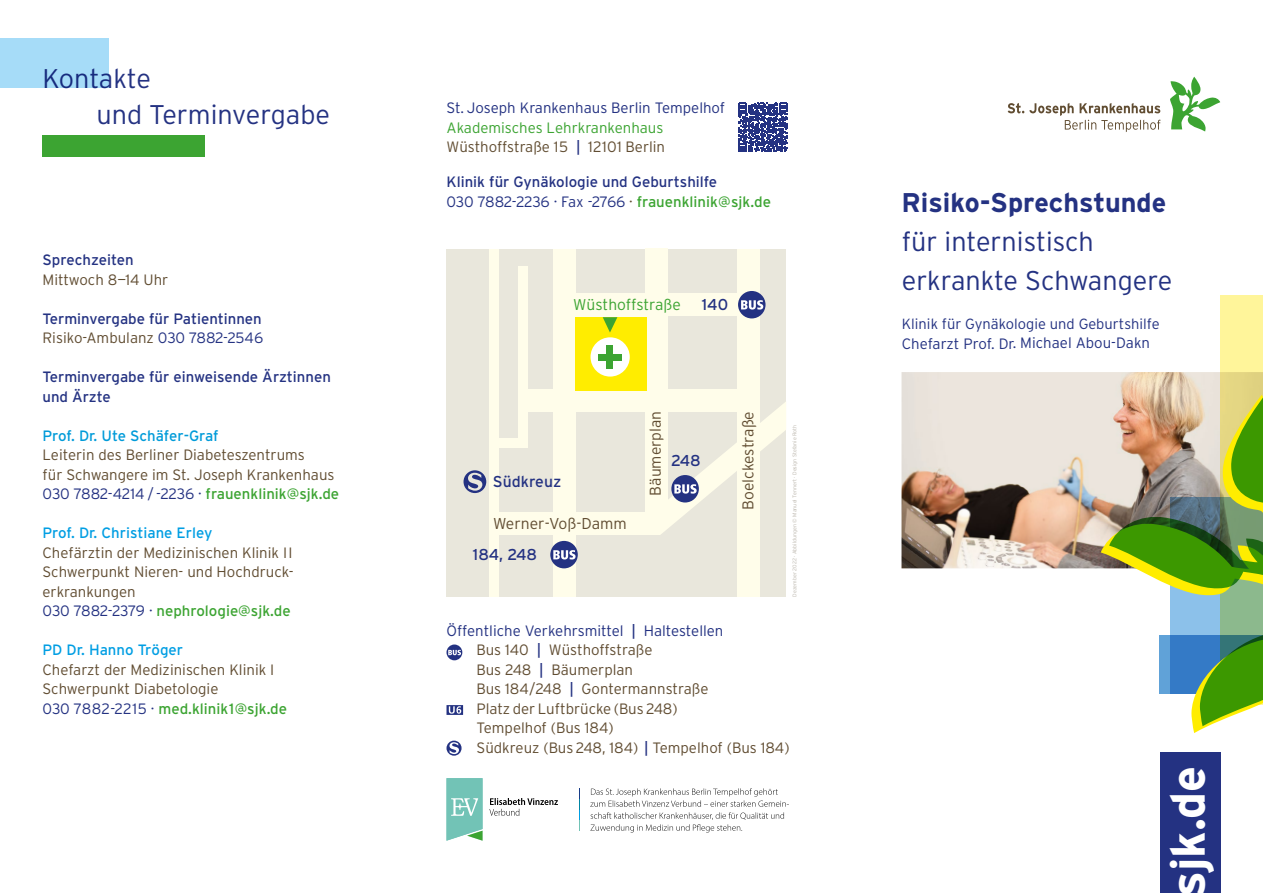
<style>
.page{position:relative;width:1263px;height:893px;background:#fff}
.page>*{position:absolute;margin:0;border:0;box-sizing:border-box;transform-origin:0 0}
.t1{font:700 48.3px "Interstate";color:#fff}
.t2{font:300 27px/39px "Interstate";letter-spacing:-.005em;color:#243282}
.t3{font:700 27px "Interstate";letter-spacing:-.005em;color:#243282}
.t4{font:15.75px "Interstate";color:#243282}
.t5{font:300 15.75px "Interstate";color:#614d32}
.t6{font:300 15.6px "Interstate";color:#614d32}
.t7{font:300 15.6px "Interstate";color:#3ca432}
.fliesstext{font:300 15px/19.5px "Interstate";color:#614d32}
.fliesstext-2{font:300 15px "Interstate";letter-spacing:-.005em;color:#243282}
.fliesstext-3{font:15px/19.5px "Interstate";color:#243282}
.fliesstext-4{font:15px "Interstate";color:#3ca432}
.t8{font:300 15px "Interstate";color:#3ca432}
.fliesstext-5{font:15px "Interstate";color:#009ee3}
.fliesstext-6{font:300 14.7px "Interstate";letter-spacing:-.005em;color:#243282}
.t9{font:300 5.4px "Interstate";color:#bab5ab}
.s1{color:#243282}
.s2{font-weight:400;color:#009bd9}
.s3{font-weight:400;color:#3ca432}
.s4{font-weight:400;color:#009ee3}
.s5{font-weight:300;color:#243282}
.s6{font-weight:400;color:#243282}
.s7{color:#614d32}
.s8{font-weight:400}
</style>
<div class="page">
<svg style="left:1170px;top:77px;width:50px;height:55px"></svg>
<svg style="left:1008px;top:103px;width:152px;height:29px"></svg>
<svg style="left:446px;top:644px;width:16px;height:16px"></svg>
<svg style="left:446px;top:741px;width:16px;height:15px"></svg>
<svg style="left:446px;top:705px;width:17px;height:10px"></svg>
<div style="left:446px;top:249px;width:340px;height:348px;background:#e9e7dc"></div>
<div style="left:553px;top:249px;width:22px;height:348px;background:#fffdea"></div>
<div style="left:646px;top:249px;width:22px;height:274px;background:#fffdea"></div>
<div style="left:561px;top:293px;width:181px;height:23px;background:#fffdea"></div>
<div style="left:527px;top:389px;width:221px;height:23px;background:#fffdea"></div>
<div style="left:493px;top:513px;width:167px;height:22px;background:#fffdea"></div>
<div style="left:570px;top:314px;width:80px;height:81px;background:#fffdea"></div>
<div style="left:575px;top:317px;width:72px;height:74px;background:#ffed00"></div>
<div style="left:590px;top:337px;width:40px;height:40px;background:#fff;border-radius:50%"></div>
<div style="left:607px;top:345px;width:6px;height:24px;background:#3ca432"></div>
<div style="left:598px;top:354px;width:24px;height:6px;background:#3ca432"></div>
<div style="left:738px;top:249px;width:22px;height:348px;background:#fffdea"></div>
<div style="left:489px;top:249px;width:10px;height:348px;background:#fffdea"></div>
<div style="left:518px;top:266px;width:10px;height:182px;background:#fffdea"></div>
<div style="left:493px;top:438px;width:35px;height:10px;background:#fffdea"></div>
<svg style="left:603px;top:317px;width:14px;height:15px"></svg>
<svg style="left:550px;top:541px;width:28px;height:27px"></svg>
<svg style="left:660px;top:402px;width:126px;height:133px"></svg>
<svg style="left:738px;top:291px;width:27px;height:27px"></svg>
<svg style="left:579px;top:789px;width:1px;height:42px"></svg>
<svg style="left:446px;top:778px;width:36px;height:63px;background:#83cabb"></svg>
<svg style="left:489px;top:798px;width:69px;height:18px"></svg>
<svg style="left:590px;top:788px;width:199px;height:44px"></svg>
<svg style="left:463px;top:470px;width:23px;height:23px"></svg>
<div style="left:1221px;top:295px;width:42px;height:410px;background:#fff59a"></div>
<img style="left:901px;top:372px;width:362px;height:196px">
<div style="left:1161px;top:753px;width:60px;height:140px;background:#243282"></div>
<svg style="left:1101px;top:395px;width:107px;height:338px"></svg>
<svg style="left:1109px;top:388px;width:154px;height:338px"></svg>
<div style="left:0;top:38px;width:109px;height:49px;background:#a6dcf8"></div>
<div style="left:43px;top:136px;width:162px;height:21px;background:#3ca432"></div>
<svg style="left:738px;top:103px;width:49px;height:49px"></svg>
<p class="t2" style="left:43px;top:58px;width:110px">Kontakte</p>
<p class="t2" style="left:97px;top:94px;width:235px">und Terminvergabe</p>
<p class="fliesstext-3" style="left:43px;top:250px;width:93px">Sprechzeiten</p>
<p class="fliesstext" style="left:43px;top:269px;width:127px">Mittwoch 8—14 Uhr</p>
<p class="fliesstext-3" style="left:43px;top:308px;width:221px">Terminvergabe für Patientinnen</p>
<p class="fliesstext" style="left:43px;top:328px;width:222px">Risiko-Ambulanz <span class="s1">030 7882-2546</span></p>
<p class="fliesstext-3" style="left:43px;top:367px;width:290px">Terminvergabe für einweisende Ärztinnen und Ärzte</p>
<p class="fliesstext" style="left:43px;top:425px;width:293px"><span class="s2">Prof. Dr. Ute Schäfer-Graf<br></span>Leiterin des Berliner Diabeteszentrums<br>für Schwangere im St. Joseph Krankenhaus</p>
<p class="fliesstext-2" style="left:43px;top:485px;width:298px">030 7882-4214 / -2236 · <span class="s3">frauenklinik@sjk.de</span></p>
<p class="fliesstext" style="left:43px;top:523px;width:253px"><span class="s4">Prof. Dr. Christiane Erley<br></span>Chefärztin der Medizinischen Klinik II<br>Schwerpunkt Nieren- und Hochdruck&shy;erkrankungen</p>
<p class="fliesstext-4" style="left:43px;top:602px;width:250px"><span class="s5">030 7882-2379 ·</span> nephrologie@sjk.de</p>
<p class="fliesstext-5" style="left:43px;top:641px;width:142px">PD Dr. Hanno Tröger</p>
<p class="fliesstext" style="left:43px;top:659px;width:233px">Chefarzt der Medizinischen Klinik I<br>Schwerpunkt Diabetologie</p>
<p class="fliesstext-4" style="left:43px;top:699px;width:246px"><span class="s5">030 7882-2215 ·</span> med.klinik1@sjk.de</p>
<p class="fliesstext-2" style="left:446px;top:99px;width:280px">St. Joseph Krankenhaus Berlin Tempelhof</p>
<p class="t8" style="left:446px;top:118px;width:218px">Akademisches Lehrkrankenhaus</p>
<p class="fliesstext" style="left:446px;top:137px;width:220px">Wüsthoffstraße 15 <span class="s6">|</span> 12101 Berlin</p>
<p class="fliesstext-3" style="left:446px;top:172px;width:272px">Klinik für Gynäkologie und Geburtshilfe</p>
<p class="fliesstext-2" style="left:446px;top:192px;width:326px">030 7882-2236 · Fax -2766 <span class="s7">·</span> <span class="s3">frauenklinik@sjk.de</span></p>
<p class="t7" style="left:573px;top:295px;width:109px">Wüsthoffstraße</p>
<p class="t4" style="left:702px;top:295px;width:28px">140</p>
<p class="t4" style="left:493px;top:472px;width:70px">Südkreuz</p>
<p class="t5" style="left:493px;top:514px;width:135px">Werner-Voß-Damm</p>
<p class="t4" style="left:473px;top:545px;width:66px">184, 248</p>
<p class="t6" style="left:646px;top:496px;width:86px;rotate:-90deg">Bäumerplan</p>
<p class="t4" style="left:671px;top:451px;width:31px">248</p>
<p class="t6" style="left:739px;top:510px;width:100px;rotate:-90deg">Boelckestraße</p>
<p class="t9" style="left:791px;top:597px;width:173px;rotate:-90deg">Dezember 2022 · Abbildungen © Manuel Tennert · Design Stefanie Roth</p>
<p class="fliesstext-2" style="left:446px;top:621px;width:278px">Öffentliche Verkehrsmittel <span class="s8">|</span> Haltestellen</p>
<p class="fliesstext" style="left:476px;top:640px;width:177px">Bus 140 <span class="s6">|</span> Wüsthoffstraße</p>
<p class="fliesstext" style="left:476px;top:659px;width:158px">Bus 248 <span class="s6">|</span> Bäumerplan</p>
<p class="fliesstext" style="left:476px;top:679px;width:233px">Bus 184/248 <span class="s6">|</span> Gontermannstraße</p>
<p class="fliesstext" style="left:476px;top:698px;width:203px">Platz der Luftbrücke (Bus 248)</p>
<p class="fliesstext" style="left:476px;top:718px;width:139px">Tempelhof (Bus 184)</p>
<p class="fliesstext" style="left:476px;top:737px;width:315px">Südkreuz (Bus 248, 184) <span class="s6">|</span> Tempelhof (Bus 184)</p>
<p class="t3" style="left:901px;top:186px;width:266px">Risiko-Sprechstunde</p>
<p class="t2" style="left:902px;top:222px;width:272px">für internistisch erkrankte Schwangere</p>
<p class="fliesstext-6" style="left:902px;top:315px;width:259px">Klinik für Gynäkologie und Geburtshilfe</p>
<p class="fliesstext-2" style="left:902px;top:334px;width:250px">Chefarzt Prof. Dr. Michael Abou-Dakn</p>
<p class="t1" style="left:1158px;top:897px;width:133px;rotate:-90deg">sjk.de</p>
</div>
